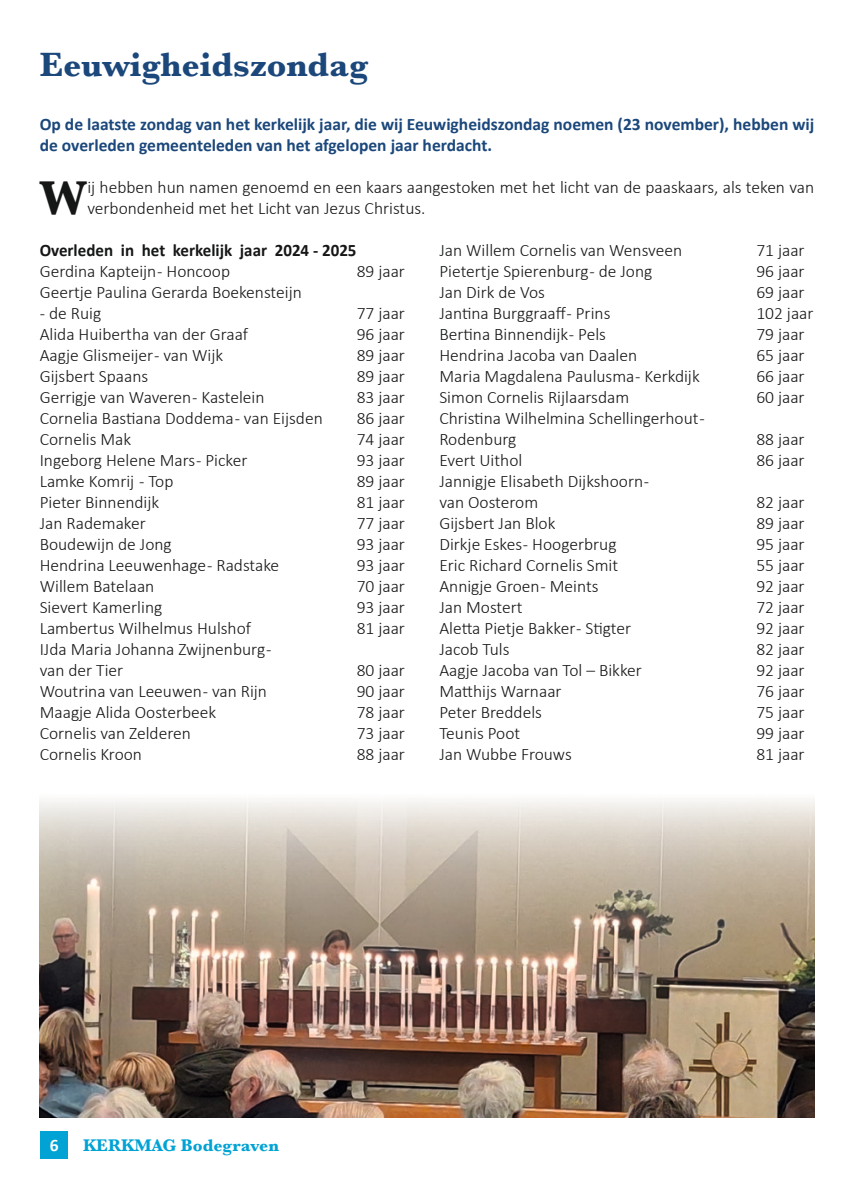
<style>
.page{position:relative;width:844px;height:1191px;background:#fff}
.page>*{position:absolute;margin:0;border:0;box-sizing:border-box;transform-origin:0 0}
.t1{font:700 49.18px "Baskerville";color:#151616}
.t2{font:700 35px "Baskerville";color:#1b477b}
.t3{font:300 17.5px/21px "Calibri";color:#151616}
.t4{font:700 17.5px/21px "Calibri";color:#1b477b}
.t5{font:700 17.5px "Calibri";color:#151616}
.t6{font:700 17.5px "Baskerville";color:#00a3d4}
.t7{font:700 17.5px "Calibri";color:#fff}
</style>
<div class="page">
<img style="left:40px;top:799px;width:774px;height:318px">
<div style="left:40px;top:1131px;width:28px;height:28px;background:#00a3d4"></div>
<h2 class="t2" style="left:40px;top:40px;width:330px">Eeuwigheidszondag</h2>
<p class="t4" style="left:40px;top:113px;width:775px">Op de laatste zondag van het kerkelijk jaar, die wij Eeuwigheidszondag noemen (23 november), hebben wij de overleden gemeenteleden van het afgelopen jaar herdacht.</p>
<h1 class="t1" style="left:40px;top:164px;width:48px">W</h1>
<p class="t3" style="left:87px;top:177px;width:728px">ij hebben hun namen genoemd en een kaars aangestoken met het licht van de paaskaars, als teken van verbondenheid met het Licht van Jezus Christus.</p>
<p class="t5" style="left:40px;top:238px;width:318px">Overleden in het kerkelijk jaar 2024 - 2025</p>
<p class="t3" style="left:40px;top:261px;width:192px">Gerdina Kapteijn - Honcoop</p>
<p class="t3" style="left:356px;top:261px;width:50px">89 jaar</p>
<p class="t3" style="left:40px;top:282px;width:263px">Geertje Paulina Gerarda Boekensteijn</p>
<p class="t3" style="left:40px;top:303px;width:63px">- de Ruig</p>
<p class="t3" style="left:356px;top:303px;width:50px">77 jaar</p>
<p class="t3" style="left:40px;top:324px;width:210px">Alida Huibertha van der Graaf</p>
<p class="t3" style="left:356px;top:324px;width:50px">96 jaar</p>
<p class="t3" style="left:40px;top:345px;width:185px">Aagje Glismeijer - van Wijk</p>
<p class="t3" style="left:356px;top:345px;width:50px">89 jaar</p>
<p class="t3" style="left:40px;top:366px;width:110px">Gijsbert Spaans</p>
<p class="t3" style="left:356px;top:366px;width:50px">89 jaar</p>
<p class="t3" style="left:40px;top:387px;width:226px">Gerrigje van Waveren - Kastelein</p>
<p class="t3" style="left:356px;top:387px;width:50px">83 jaar</p>
<p class="t3" style="left:40px;top:408px;width:284px">Cornelia Bastiana Doddema- van Eijsden</p>
<p class="t3" style="left:356px;top:408px;width:50px">86 jaar</p>
<p class="t3" style="left:40px;top:429px;width:93px">Cornelis Mak</p>
<p class="t3" style="left:356px;top:429px;width:50px">74 jaar</p>
<p class="t3" style="left:40px;top:450px;width:209px">Ingeborg Helene Mars - Picker</p>
<p class="t3" style="left:356px;top:450px;width:50px">93 jaar</p>
<p class="t3" style="left:40px;top:471px;width:135px">Lamke Komrij - Top</p>
<p class="t3" style="left:356px;top:471px;width:50px">89 jaar</p>
<p class="t3" style="left:40px;top:492px;width:121px">Pieter Binnendijk</p>
<p class="t3" style="left:356px;top:492px;width:50px">81 jaar</p>
<p class="t3" style="left:40px;top:513px;width:107px">Jan Rademaker</p>
<p class="t3" style="left:356px;top:513px;width:50px">77 jaar</p>
<p class="t3" style="left:40px;top:534px;width:134px">Boudewijn de Jong</p>
<p class="t3" style="left:356px;top:534px;width:50px">93 jaar</p>
<p class="t3" style="left:40px;top:555px;width:241px">Hendrina Leeuwenhage - Radstake</p>
<p class="t3" style="left:356px;top:555px;width:50px">93 jaar</p>
<p class="t3" style="left:40px;top:576px;width:116px">Willem Batelaan</p>
<p class="t3" style="left:356px;top:576px;width:50px">70 jaar</p>
<p class="t3" style="left:40px;top:597px;width:124px">Sievert Kamerling</p>
<p class="t3" style="left:356px;top:597px;width:50px">93 jaar</p>
<p class="t3" style="left:40px;top:618px;width:213px">Lambertus Wilhelmus Hulshof</p>
<p class="t3" style="left:356px;top:618px;width:50px">81 jaar</p>
<p class="t3" style="left:40px;top:639px;width:233px">IJda Maria Johanna Zwijnenburg - van der Tier</p>
<p class="t3" style="left:439px;top:240px;width:244px">Jan Willem Cornelis van Wensveen</p>
<p class="t3" style="left:756px;top:240px;width:50px">71 jaar</p>
<p class="t3" style="left:439px;top:261px;width:214px">Pietertje Spierenburg - de Jong</p>
<p class="t3" style="left:756px;top:261px;width:50px">96 jaar</p>
<p class="t3" style="left:439px;top:282px;width:107px">Jan Dirk de Vos</p>
<p class="t3" style="left:756px;top:282px;width:50px">69 jaar</p>
<p class="t3" style="left:439px;top:303px;width:172px">Jantina Burggraaff- Prins</p>
<p class="t3" style="left:756px;top:303px;width:59px">102 jaar</p>
<p class="t3" style="left:439px;top:324px;width:168px">Bertina Binnendijk- Pels</p>
<p class="t3" style="left:756px;top:324px;width:50px">79 jaar</p>
<p class="t3" style="left:439px;top:345px;width:199px">Hendrina Jacoba van Daalen</p>
<p class="t3" style="left:756px;top:345px;width:50px">65 jaar</p>
<p class="t3" style="left:439px;top:366px;width:262px">Maria Magdalena Paulusma - Kerkdijk</p>
<p class="t3" style="left:756px;top:366px;width:50px">66 jaar</p>
<p class="t3" style="left:439px;top:387px;width:191px">Simon Cornelis Rijlaarsdam</p>
<p class="t3" style="left:756px;top:387px;width:50px">60 jaar</p>
<p class="t3" style="left:439px;top:408px;width:267px">Christina Wilhelmina Schellingerhout-<br>Rodenburg</p>
<p class="t3" style="left:756px;top:429px;width:50px">88 jaar</p>
<p class="t3" style="left:439px;top:450px;width:84px">Evert Uithol</p>
<p class="t3" style="left:756px;top:450px;width:50px">86 jaar</p>
<p class="t3" style="left:439px;top:471px;width:211px">Jannigje Elisabeth Dijkshoorn - van Oosterom</p>
<p class="t3" style="left:756px;top:492px;width:50px">82 jaar</p>
<p class="t3" style="left:439px;top:513px;width:117px">Gijsbert Jan Blok</p>
<p class="t3" style="left:756px;top:513px;width:50px">89 jaar</p>
<p class="t3" style="left:439px;top:534px;width:179px">Dirkje Eskes - Hoogerbrug</p>
<p class="t3" style="left:756px;top:534px;width:50px">95 jaar</p>
<p class="t3" style="left:439px;top:555px;width:180px">Eric Richard Cornelis Smit</p>
<p class="t3" style="left:756px;top:555px;width:50px">55 jaar</p>
<p class="t3" style="left:439px;top:576px;width:161px">Annigje Groen - Meints</p>
<p class="t3" style="left:756px;top:576px;width:50px">92 jaar</p>
<p class="t3" style="left:439px;top:597px;width:85px">Jan Mostert</p>
<p class="t3" style="left:756px;top:597px;width:50px">72 jaar</p>
<p class="t3" style="left:439px;top:618px;width:193px">Aletta Pietje Bakker- Stigter</p>
<p class="t3" style="left:756px;top:618px;width:50px">92 jaar</p>
<p class="t3" style="left:439px;top:639px;width:72px">Jacob Tuls</p>
<p class="t3" style="left:756px;top:639px;width:50px">82 jaar</p>
<p class="t3" style="left:439px;top:660px;width:204px">Aagje Jacoba van Tol – Bikker</p>
<p class="t3" style="left:756px;top:660px;width:50px">92 jaar</p>
<p class="t3" style="left:439px;top:681px;width:124px">Matthijs Warnaar</p>
<p class="t3" style="left:756px;top:681px;width:50px">76 jaar</p>
<p class="t3" style="left:439px;top:702px;width:104px">Peter Breddels</p>
<p class="t3" style="left:756px;top:702px;width:50px">75 jaar</p>
<p class="t3" style="left:439px;top:723px;width:82px">Teunis Poot</p>
<p class="t3" style="left:756px;top:723px;width:50px">99 jaar</p>
<p class="t3" style="left:439px;top:744px;width:134px">Jan Wubbe Frouws</p>
<p class="t3" style="left:756px;top:744px;width:50px">81 jaar</p>
<p class="t3" style="left:356px;top:660px;width:50px">80 jaar</p>
<p class="t3" style="left:40px;top:681px;width:229px">Woutrina van Leeuwen - van Rijn</p>
<p class="t3" style="left:356px;top:681px;width:50px">90 jaar</p>
<p class="t3" style="left:40px;top:702px;width:178px">Maagje Alida Oosterbeek</p>
<p class="t3" style="left:356px;top:702px;width:50px">78 jaar</p>
<p class="t3" style="left:40px;top:723px;width:153px">Cornelis van Zelderen</p>
<p class="t3" style="left:356px;top:723px;width:50px">73 jaar</p>
<p class="t3" style="left:40px;top:744px;width:104px">Cornelis Kroon</p>
<p class="t3" style="left:356px;top:744px;width:50px">88 jaar</p>
<p class="t7" style="left:50px;top:1133px;width:10px">6</p>
<p class="t6" style="left:83px;top:1133px;width:197px">KERKMAG Bodegraven</p>
</div>
